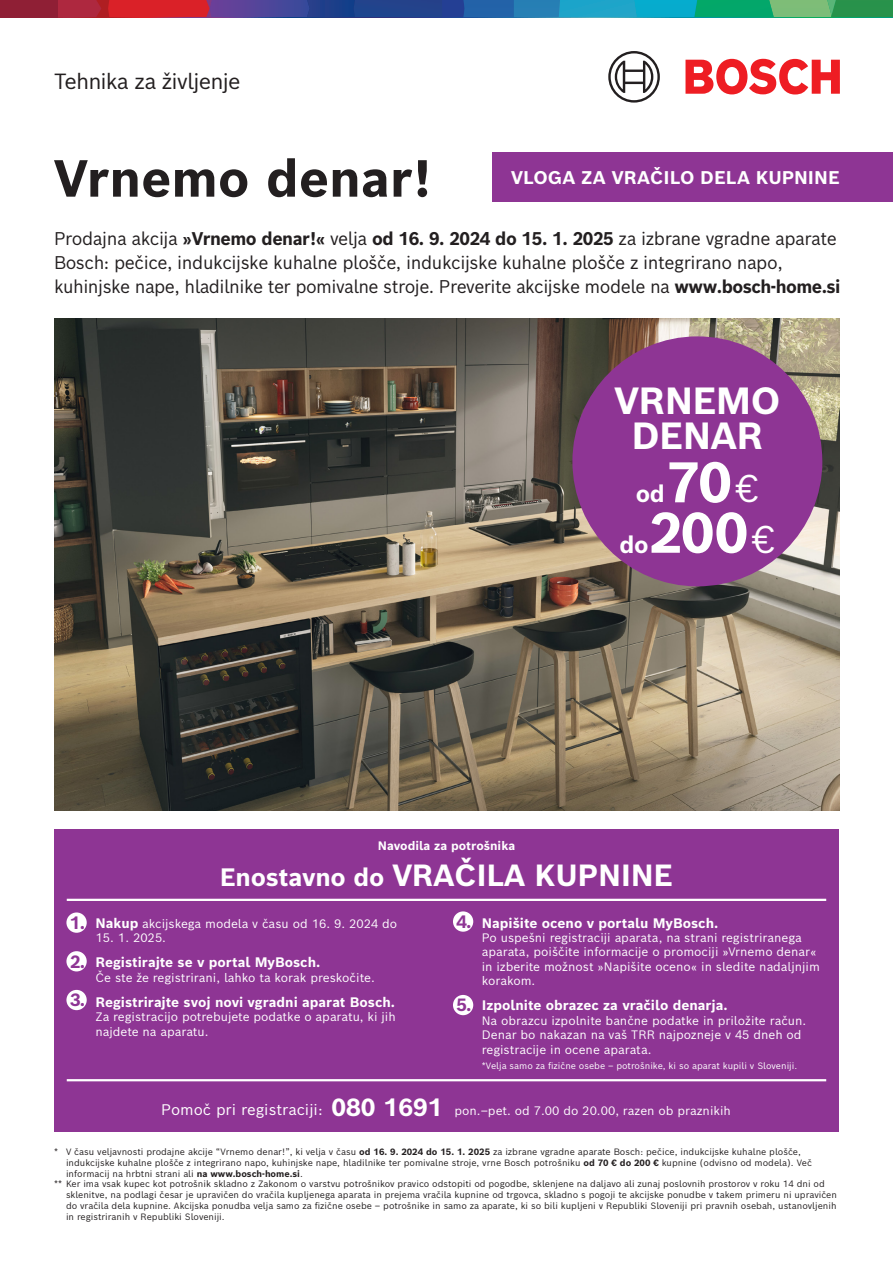
<style>
.page{position:relative;width:893px;height:1263px;background:#fff}
.page>*{position:absolute;margin:0;border:0;box-sizing:border-box;transform-origin:0 0}
.t1{font:700 55.8px "Bosch Sans";color:#fff}
.t2{font:700 51px "Bosch Sans";color:#231f20}
.t3{font:700 37.05px/34px "Bosch Sans";letter-spacing:-.02em;color:#fff;text-align:center}
.t4{font:700 30px "Bosch Sans";letter-spacing:-.01em;color:#fff}
.t5{font:700 24.3px "Bosch Sans";color:#fff}
.t6{font:700 23.4px "Bosch Sans";color:#fff}
.bosch_OPIS{font:21.45px "Bosch Sans";letter-spacing:-.04em;color:#231f20}
.t7{font:18px/24px "Bosch Sans";letter-spacing:-.025em;color:#231f20}
.t8{font:700 18px "Bosch Sans";color:#fff}
.t9{font:700 17.4px "Bosch Sans";color:#8e3594}
.t10{font:15px "Bosch Sans";color:#fff}
.t11{font:700 13.5px "Bosch Sans";color:#fff}
.t12{font:12px/14.4px "Bosch Sans";color:#fff}
.t13{font:700 12px "Bosch Sans";color:#fff}
.t14{font:9px/10.8px "Bosch Sans";color:#231f20}
.t15{font:9px "Bosch Sans";color:#fff}
.s1{font-weight:700}
.s2{font-weight:400;font-size:37.65px}
.s3{font-size:24.6px}
.s4{font-weight:700;font-size:13.5px}
</style>
<div class="page">
<img style="left:54px;top:319px;width:786px;height:492px">
<div style="left:0;top:0;width:58px;height:17px;background:#8f1f35"></div>
<svg style="left:58px;top:0;width:835px;height:17px;background:#486a81"></svg>
<svg style="left:685px;top:59px;width:155px;height:36px"></svg>
<svg style="left:608px;top:51px;width:52px;height:52px"></svg>
<div style="left:492px;top:152px;width:401px;height:49px;background:#8e3594"></div>
<div style="left:54px;top:829px;width:785px;height:303px;background:#8e3594"></div>
<div style="left:66px;top:912px;width:21px;height:21px;background:#fff;border-radius:50%"></div>
<div style="left:66px;top:951px;width:21px;height:20px;background:#fff;border-radius:50%"></div>
<div style="left:66px;top:990px;width:21px;height:20px;background:#fff;border-radius:50%"></div>
<div style="left:453px;top:911px;width:20px;height:21px;background:#fff;border-radius:50%"></div>
<div style="left:453px;top:995px;width:20px;height:20px;background:#fff;border-radius:50%"></div>
<hr style="left:67px;top:899px;width:759px;height:2px;background:#fff">
<hr style="left:67px;top:1079px;width:759px;height:2px;background:#fff">
<div style="left:572px;top:336px;width:250px;height:250px;background:#8e3594;border-radius:50%"></div>
<p class="bosch_OPIS" style="left:54px;top:67px;width:188px">Tehnika za življenje</p>
<p class="t2" style="left:54px;top:144px;width:379px">Vrnemo denar!</p>
<p class="t8" style="left:511px;top:165px;width:330px">VLOGA ZA VRAČILO DELA KUPNINE</p>
<p class="t7" style="left:54px;top:226px;width:788px">Prodajna akcija <span class="s1">»Vrnemo denar!«</span> velja <span class="s1">od 16. 9. 2024 do 15. 1. 2025</span> za izbrane vgradne aparate<br>Bosch: pečice, indukcijske kuhalne plošče, indukcijske kuhalne plošče z integrirano napo, kuhinjske nape, hladilnike ter pomivalne stroje. Preverite akcijske modele na <span class="s1">www.bosch-home.si</span></p>
<p class="t3" style="left:614px;top:383px;width:167px">VRNEMO<br>DENAR</p>
<p class="t6" style="left:636px;top:478px;width:31px">od</p>
<p class="t1" style="left:666px;top:445px;width:94px">70<span class="s2">¤</span></p>
<p class="t1" style="left:649px;top:495px;width:128px">200<span class="s2">¤</span></p>
<p class="t6" style="left:620px;top:529px;width:31px">do</p>
<p class="t13" style="left:378px;top:837px;width:139px">Navodila za potrošnika</p>
<p class="t9" style="left:70px;top:911px;width:17px">1.</p>
<p class="t9" style="left:70px;top:949px;width:17px">2.</p>
<p class="t9" style="left:70px;top:988px;width:17px">3.</p>
<p class="t4" style="left:220px;top:855px;width:455px"><span class="s3">Enostavno do</span> VRAČILA KUPNINE</p>
<p class="t12" style="left:95px;top:915px;width:303px"><span class="s4">Nakup</span> akcijskega modela v času od 16. 9. 2024 do</p>
<p class="t12" style="left:95px;top:930px;width:72px">15. 1. 2025.</p>
<p class="t11" style="left:95px;top:953px;width:226px">Registirajte se v portal MyBosch.</p>
<p class="t12" style="left:95px;top:969px;width:281px">Če ste že registrirani, lahko ta korak preskočite.</p>
<p class="t11" style="left:95px;top:993px;width:301px">Registrirajte svoj novi vgradni aparat Bosch.</p>
<p class="t12" style="left:95px;top:1009px;width:302px">Za registracijo potrebujete podatke o aparatu, ki jih najdete na aparatu.</p>
<p class="t9" style="left:457px;top:910px;width:17px">4.</p>
<p class="t9" style="left:457px;top:993px;width:17px">5.</p>
<p class="t11" style="left:482px;top:913px;width:238px">Napišite oceno v portalu MyBosch.</p>
<p class="t12" style="left:482px;top:930px;width:340px">Po uspešni registraciji aparata, na strani registriranega aparata, poiščite informacije o promociji »Vrnemo denar« in izberite možnost »Napišite oceno« in sledite nadaljnjim korakom.</p>
<p class="t11" style="left:482px;top:996px;width:247px">Izpolnite obrazec za vračilo denarja.</p>
<p class="t12" style="left:482px;top:1013px;width:326px">Na obrazcu izpolnite bančne podatke in priložite račun.<br>Denar bo nakazan na vaš TRR najpozneje v 45 dneh od registracije in ocene aparata.</p>
<p class="t15" style="left:482px;top:1059px;width:317px">*Velja samo za fizične osebe – potrošnike, ki so aparat kupili v Sloveniji.</p>
<p class="t10" style="left:161px;top:1099px;width:163px">Pomoč pri registraciji:</p>
<p class="t5" style="left:332px;top:1090px;width:113px">080 1691</p>
<p class="t12" style="left:454px;top:1103px;width:278px">pon.–pet. od 7.00 do 20.00, razen ob praznikih</p>
<p class="t14" style="left:66px;top:1146px;width:747px;text-indent:-12px">* V času veljavnosti prodajne akcije “Vrnemo denar!”, ki velja v času <span class="s1">od 16. 9. 2024 do 15. 1. 2025</span> za izbrane vgradne aparate Bosch: pečice, indukcijske kuhalne plošče, indukcijske kuhalne plošče z integrirano napo, kuhinjske nape, hladilnike ter pomivalne stroje, vrne Bosch potrošniku <span class="s1">od 70 € do 200 €</span> kupnine (odvisno od modela). Več informacij na hrbtni strani ali <span class="s1">na www.bosch-home.si</span>.</p>
<p class="t14" style="left:66px;top:1178px;width:772px;text-indent:-12px">** Ker ima vsak kupec kot potrošnik skladno z Zakonom o varstvu potrošnikov pravico odstopiti od pogodbe, sklenjene na daljavo ali zunaj poslovnih prostorov v roku 14 dni od sklenitve, na podlagi česar je upravičen do vračila kupljenega aparata in prejema vračila kupnine od trgovca, skladno s pogoji te akcijske ponudbe v takem primeru ni upravičen do vračila dela kupnine. Akcijska ponudba velja samo za fizične osebe – potrošnike in samo za aparate, ki so bili kupljeni v Republiki Sloveniji pri pravnih osebah, ustanovljenih in registriranih v Republiki Sloveniji.</p>
</div>
